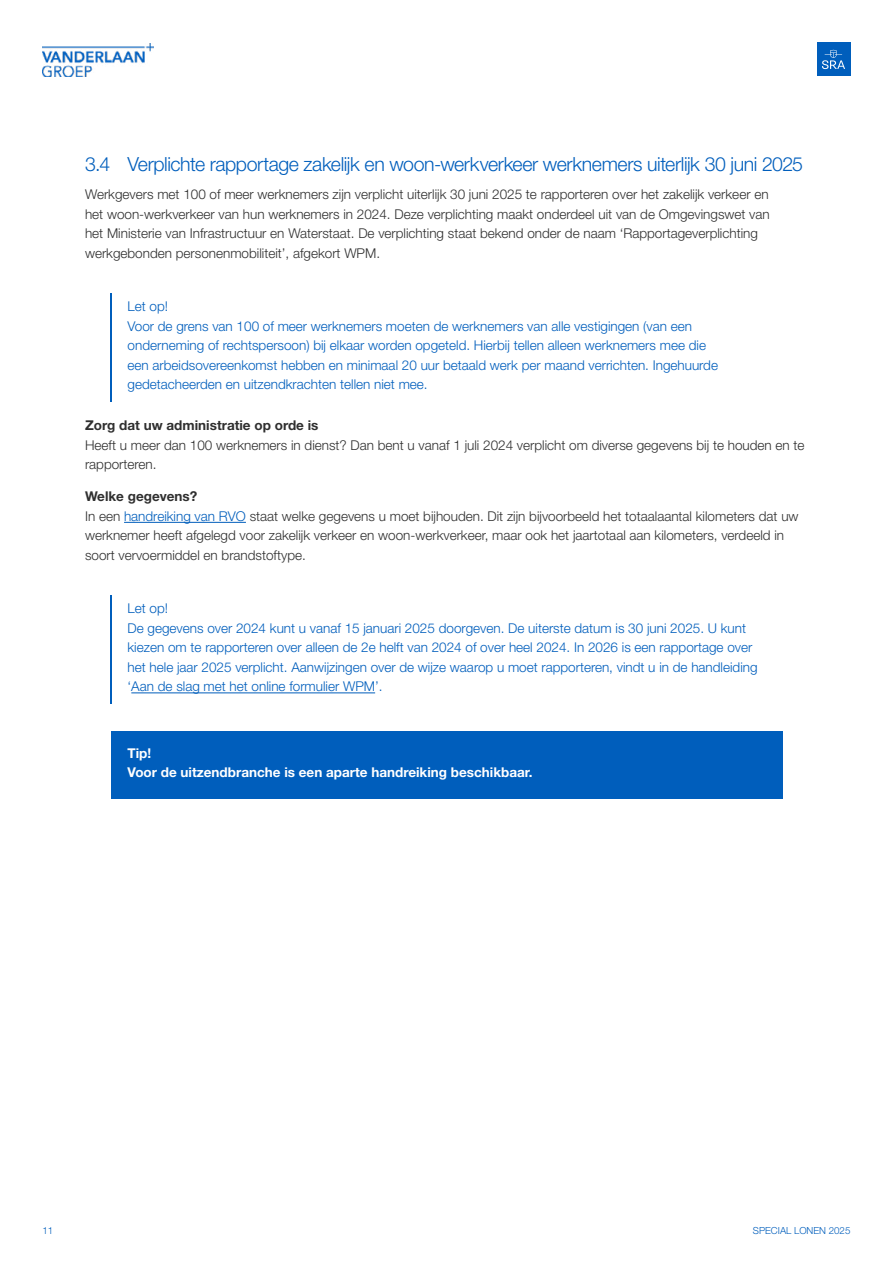
<style>
.page{position:relative;width:893px;height:1263px;background:#fff}
.page>*{position:absolute;margin:0;border:0;box-sizing:border-box;transform-origin:0 0}
.t1{font:300 19.5px "Helvetica Neue LT Std";letter-spacing:-.02em;color:#005ebc}
.t2{font:300 13.5px/19.5px "Helvetica Neue LT Std";color:#2f2f2f}
.t3{font:300 13.5px/19.5px "Helvetica Neue LT Std";color:#005ebc}
.t4{font:700 13.5px/19.5px "Helvetica Neue LT Std";color:#fff}
.t5{font:700 13.5px "Helvetica Neue LT Std";color:#2f2f2f}
.t6{font:300 9.75px "Helvetica Neue LT Std";color:#005ebc}
.s1{font-weight:700}
.s2{color:#005ebc}
</style>
<div class="page">
<img style="left:43px;top:43px;width:111px;height:33px">
<div style="left:817px;top:43px;width:33px;height:33px;background:#005ebc"></div>
<svg style="left:822px;top:50px;width:23px;height:19px"></svg>
<hr style="left:111px;top:293px;width:1px;height:109px;background:#005ebc">
<hr style="left:124px;top:522px;width:122px;height:1px;background:#005ebc">
<hr style="left:111px;top:595px;width:1px;height:109px;background:#005ebc">
<hr style="left:131px;top:692px;width:244px;height:1px;background:#005ebc">
<div style="left:111px;top:731px;width:671px;height:67px;background:#005ebc"></div>
<h1 class="t1" style="left:85px;top:152px;width:719px">3.4 Verplichte rapportage zakelijk en woon-werkverkeer werknemers uiterlijk 30 juni 2025</h1>
<p class="t2" style="left:85px;top:184px;width:686px">Werkgevers met 100 of meer werknemers zijn verplicht uiterlijk 30 juni 2025 te rapporteren over het zakelijk verkeer en het woon-werkverkeer van hun werknemers in 2024. Deze verplichting maakt onderdeel uit van de Omgevingswet van het Ministerie van Infrastructuur en Waterstaat. De verplichting staat bekend onder de naam ‘Rapportageverplichting werkgebonden personenmobiliteit’, afgekort WPM.</p>
<p class="t3" style="left:128px;top:296px;width:592px">Let op!<br>Voor de grens van 100 of meer werknemers moeten de werknemers van alle vestigingen (van een onderneming of rechtspersoon) bij elkaar worden opgeteld. Hierbij tellen alleen werknemers mee die een arbeidsovereenkomst hebben en minimaal 20 uur betaald werk per maand verrichten. Ingehuurde gedetacheerden en uitzendkrachten tellen niet mee.</p>
<p class="t5" style="left:85px;top:417px;width:235px">Zorg dat uw administratie op orde is</p>
<p class="t2" style="left:85px;top:435px;width:721px">Heeft u meer dan 100 werknemers in dienst? Dan bent u vanaf 1 juli 2024 verplicht om diverse gegevens bij te houden en te rapporteren.</p>
<p class="t2" style="left:85px;top:486px;width:715px"><span class="s1">Welke gegevens?<br></span>In een <span class="s2">handreiking van RVO</span> staat welke gegevens u moet bijhouden. Dit zijn bijvoorbeeld het totaalaantal kilometers dat uw werknemer heeft afgelegd voor zakelijk verkeer en woon-werkverkeer, maar ook het jaartotaal aan kilometers, verdeeld in soort vervoermiddel en brandstoftype.</p>
<p class="t3" style="left:128px;top:598px;width:631px">Let op!<br>De gegevens over 2024 kunt u vanaf 15 januari 2025 doorgeven. De uiterste datum is 30 juni 2025. U kunt kiezen om te rapporteren over alleen de 2e helft van 2024 of over heel 2024. In 2026 is een rapportage over het hele jaar 2025 verplicht. Aanwijzingen over de wijze waarop u moet rapporteren, vindt u in de handleiding ‘Aan de slag met het online formulier WPM’.</p>
<p class="t4" style="left:128px;top:743px;width:406px">Tip!<br>Voor de uitzendbranche is een aparte handreiking beschikbaar.</p>
<p class="t6" style="left:43px;top:1224px;width:12px">11</p>
<p class="t6" style="left:753px;top:1224px;width:99px">SPECIAL LONEN 2025</p>
</div>
